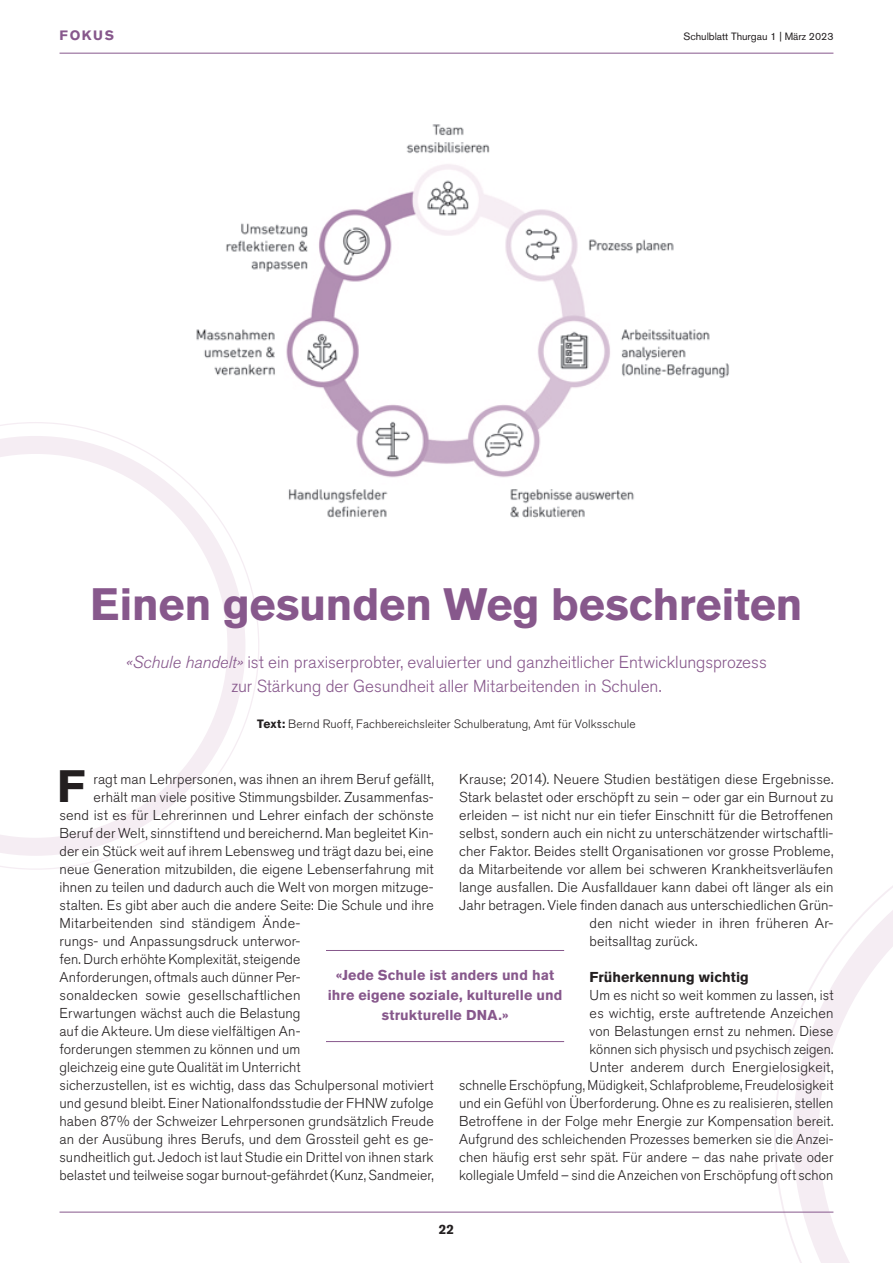
<style>
.page{position:relative;width:893px;height:1263px;background:#fff}
.page>*{position:absolute;margin:0;border:0;box-sizing:border-box;transform-origin:0 0}
.t1{font:700 45px "Akzidenz Grotesk Pro";letter-spacing:-.01em;color:#87588c}
.t2{font:700 45px "Akzidenz Grotesk Pro";color:#231f20}
.t3{font:300 17.25px/24px "Akzidenz Grotesk Pro";letter-spacing:-.005em;color:#87588c;text-align:center}
.t4{font:300 14.25px/18px "Akzidenz Grotesk Pro";letter-spacing:.005em;color:#231f20;text-align:right}
.t5{font:700 14.25px/20px "Akzidenz Grotesk Pro";letter-spacing:.005em;color:#87588c;text-align:center}
.t6{font:700 14.25px "Akzidenz Grotesk Pro";letter-spacing:.005em;color:#231f20}
.t7{font:700 13.5px "Akzidenz Grotesk Pro";letter-spacing:.13em;color:#87588c}
.t8{font:700 13.5px "Akzidenz Grotesk Pro";color:#231f20}
.t9{font:300 12px "Akzidenz Grotesk Pro";letter-spacing:.01em;color:#231f20}
.t10{font:10.5px "Akzidenz Grotesk Pro";color:#231f20}
.s1{font-style:italic}
.s2{font-weight:700}
</style>
<div class="page">
<img style="left:196px;top:124px;width:533px;height:394px">
<svg style="left:0;top:422px;width:259px;height:448px"></svg>
<svg style="left:0;top:436px;width:245px;height:420px"></svg>
<svg style="left:774px;top:1028px;width:19px;height:215px"></svg>
<svg style="left:793px;top:886px;width:100px;height:377px"></svg>
<hr style="left:60px;top:53px;width:773px;height:1px;background:#87588c">
<hr style="left:60px;top:1212px;width:773px;height:1px;background:#87588c">
<hr style="left:326px;top:950px;width:238px;height:1px;background:#87588c">
<hr style="left:326px;top:1041px;width:238px;height:1px;background:#87588c">
<p class="t7" style="left:60px;top:26px;width:56px">FOKUS</p>
<p class="t10" style="left:683px;top:29px;width:151px">Schulblatt Thurgau 1 | März 2023</p>
<h1 class="t1" style="left:90px;top:575px;width:714px">Einen gesunden Weg beschreiten</h1>
<p class="t3" style="left:126px;top:650px;width:642px"><span class="s1">«Schule handelt»</span> ist ein praxiserprobter, evaluierter und ganzheitlicher Entwicklungsprozess zur Stärkung der Gesundheit aller Mitarbeitenden in Schulen.</p>
<p class="t9" style="left:257px;top:716px;width:380px"><span class="s2">Text:</span> Bernd Ruoff, Fachbereichsleiter Schulberatung, Amt für Volksschule</p>
<h1 class="t2" style="left:57px;top:757px;width:30px">F</h1>
<p class="t4" style="left:94px;top:770px;width:342px">ragt man Lehrpersonen, was ihnen an ihrem Beruf gefällt,</p>
<p class="t4" style="left:459px;top:770px;width:376px">Krause; 2014). Neuere Studien bestätigen diese Ergebnisse.</p>
<p class="t4" style="left:459px;top:788px;width:376px">Stark belastet oder erschöpft zu sein – oder gar ein Burnout zu</p>
<p class="t4" style="left:459px;top:806px;width:376px">erleiden – ist nicht nur ein tiefer Einschnitt für die Betroffenen</p>
<p class="t4" style="left:459px;top:824px;width:376px">selbst, sondern auch ein nicht zu unterschätzender wirtschaftli-</p>
<p class="t4" style="left:459px;top:842px;width:376px">cher Faktor. Beides stellt Organisationen vor grosse Probleme,</p>
<p class="t4" style="left:459px;top:860px;width:376px">da Mitarbeitende vor allem bei schweren Krankheitsverläufen</p>
<p class="t4" style="left:459px;top:878px;width:376px">lange ausfallen. Die Ausfalldauer kann dabei oft länger als ein</p>
<p class="t4" style="left:459px;top:896px;width:376px">Jahr betragen. Viele finden danach aus unterschiedlichen Grün-</p>
<p class="t4" style="left:590px;top:914px;width:245px">den nicht wieder in ihren früheren Ar-</p>
<p class="t4" style="left:590px;top:932px;width:109px">beitsalltag zurück.</p>
<p class="t6" style="left:590px;top:968px;width:161px">Früherkennung wichtig</p>
<p class="t4" style="left:459px;top:986px;width:376px">Um es nicht so weit kommen zu lassen, ist<br>es wichtig, erste auftretende Anzeichen<br>von Belastungen ernst zu nehmen. Diese<br>können sich physisch und psychisch zeigen.<br>Unter anderem durch Energielosigkeit,<br>schnelle Erschöpfung, Müdigkeit, Schlafprobleme, Freudelosigkeit und ein Gefühl von Überforderung. Ohne es zu realisieren, stellen Betroffene in der Folge mehr Energie zur Kompensation bereit.<br>Aufgrund des schleichenden Prozesses bemerken sie die Anzei&shy;chen häufig erst sehr spät. Für andere – das nahe private oder kollegiale Umfeld – sind die Anzeichen von Erschöpfung oft schon</p>
<p class="t4" style="left:94px;top:788px;width:342px">erhält man viele positive Stimmungsbilder. Zusammenfas-</p>
<p class="t4" style="left:60px;top:806px;width:376px">send ist es für Lehrerinnen und Lehrer einfach der schönste</p>
<p class="t4" style="left:60px;top:824px;width:376px">Beruf der Welt, sinnstiftend und bereichernd. Man begleitet Kin-</p>
<p class="t4" style="left:60px;top:842px;width:376px">der ein Stück weit auf ihrem Lebensweg und trägt dazu bei, eine</p>
<p class="t4" style="left:60px;top:860px;width:376px">neue Generation mitzubilden, die eigene Lebenserfahrung mit</p>
<p class="t4" style="left:60px;top:878px;width:376px">ihnen zu teilen und dadurch auch die Welt von morgen mitzuge-</p>
<p class="t4" style="left:60px;top:896px;width:376px">stalten. Es gibt aber auch die andere Seite: Die Schule und ihre</p>
<p class="t4" style="left:60px;top:914px;width:242px">Mitarbeitenden sind ständigem Ände-</p>
<p class="t4" style="left:60px;top:932px;width:242px">rungs- und Anpassungsdruck unterwor-</p>
<p class="t4" style="left:60px;top:950px;width:242px">fen. Durch erhöhte Komplexität, steigende</p>
<p class="t4" style="left:60px;top:968px;width:242px">Anforderungen, oftmals auch dünner Per-</p>
<p class="t4" style="left:60px;top:986px;width:242px">sonaldecken sowie gesellschaftlichen</p>
<p class="t4" style="left:60px;top:1004px;width:242px">Erwartungen wächst auch die Belastung</p>
<p class="t4" style="left:60px;top:1022px;width:242px">auf die Akteure. Um diese vielfältigen An-</p>
<p class="t4" style="left:60px;top:1040px;width:242px">forderungen stemmen zu können und um</p>
<p class="t4" style="left:60px;top:1058px;width:242px">gleichzeig eine gute Qualität im Unterricht</p>
<p class="t4" style="left:60px;top:1076px;width:376px">sicherzustellen, ist es wichtig, dass das Schulpersonal motiviert</p>
<p class="t4" style="left:60px;top:1094px;width:376px">und gesund bleibt. Einer Nationalfondsstudie der FHNW zufolge</p>
<p class="t4" style="left:60px;top:1112px;width:376px">haben 87% der Schweizer Lehrpersonen grundsätzlich Freude</p>
<p class="t4" style="left:60px;top:1130px;width:376px">an der Ausübung ihres Berufs, und dem Grossteil geht es ge-</p>
<p class="t4" style="left:60px;top:1148px;width:376px">sundheitlich gut. Jedoch ist laut Studie ein Drittel von ihnen stark</p>
<p class="t4" style="left:60px;top:1166px;width:376px">belastet und teilweise sogar burnout-gefährdet (Kunz, Sandmeier,</p>
<p class="t5" style="left:328px;top:965px;width:236px">«Jede Schule ist anders und hat ihre eigene soziale, kulturelle und strukturelle DNA.»</p>
<p class="t8" style="left:439px;top:1221px;width:17px">22</p>
</div>
